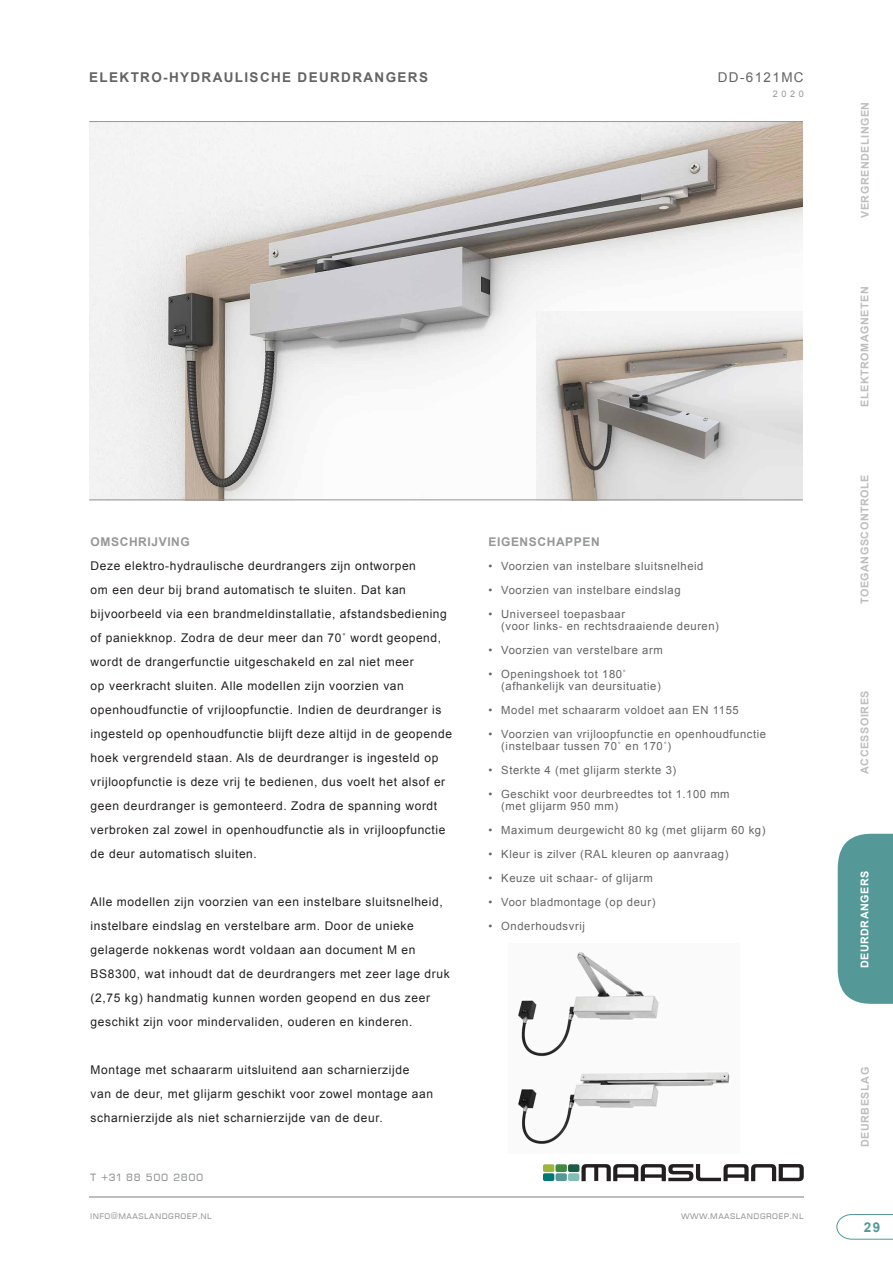
<style>
.page{position:relative;width:893px;height:1263px;background:#fff}
.page>*{position:absolute;margin:0;border:0;box-sizing:border-box;transform-origin:0 0}
.t1{font:700 13.5px "Arial";letter-spacing:.1em;color:#636466}
.t2{font:13.5px "Arial";letter-spacing:.1em;color:#636466}
.t3{font:700 13.5px "Arial";color:#549898}
.t4{font:12.75px "Eurostile DCD";letter-spacing:.05em;color:#949698}
.t5{font:12px/24px "Arial";letter-spacing:.05em;color:#231f20}
.t6{font:700 12px "Arial";letter-spacing:.05em;color:#949698}
.t7{font:11.25px/12px "Arial";letter-spacing:.05em;color:#636466}
.t8{font:700 10.8px "Arial";letter-spacing:.05em;color:#bcbec0}
.t9{font:700 10.8px "Arial";letter-spacing:.05em;color:#fff}
.t10{font:9.75px "Eurostile DCD";letter-spacing:.05em;color:#949698}
.t11{font:9px "Arial";color:#949698}
</style>
<div class="page">
<svg style="left:836px;top:1214px;width:57px;height:26px"></svg>
<img style="left:581px;top:1181px;width:219px;height:1px">
<svg style="left:543px;top:1164px;width:261px;height:17px"></svg>
<div style="left:838px;top:834px;width:55px;height:170px;background:#549898"></div>
<hr style="left:89px;top:1196px;width:715px;height:2px;background:#bcbec0">
<img style="left:89px;top:122px;width:714px;height:377px">
<img style="left:537px;top:312px;width:266px;height:187px">
<hr style="left:89px;top:121px;width:714px;height:1px;background:#949698">
<hr style="left:89px;top:499px;width:714px;height:1px;background:#949698">
<img style="left:518px;top:952px;width:212px;height:192px">
<p class="t1" style="left:89px;top:68px;width:340px">ELEKTRO-HYDRAULISCHE DEURDRANGERS</p>
<p class="t2" style="left:718px;top:68px;width:87px">DD-6121MC</p>
<p class="t11" style="left:773px;top:88px;width:32px">2020</p>
<p class="t6" style="left:91px;top:534px;width:101px">OMSCHRIJVING</p>
<p class="t5" style="left:91px;top:554px;width:363px">Deze elektro-hydraulische deurdrangers zijn ontworpen<br>om een deur bij brand automatisch te sluiten. Dat kan bijvoorbeeld via een brandmeldinstallatie, afstandsbediening of paniekknop. Zodra de deur meer dan 70˚ wordt geopend, wordt de drangerfunctie uitgeschakeld en zal niet meer<br>op veerkracht sluiten. Alle modellen zijn voorzien van openhoudfunctie of vrijloopfunctie. Indien de deurdranger is ingesteld op openhoudfunctie blijft deze altijd in de geopende hoek vergrendeld staan. Als de deurdranger is ingesteld op vrijloopfunctie is deze vrij te bedienen, dus voelt het alsof er geen deurdranger is gemonteerd. Zodra de spanning wordt verbroken zal zowel in openhoudfunctie als in vrijloopfunctie de deur automatisch sluiten.</p>
<p class="t5" style="left:91px;top:890px;width:361px">Alle modellen zijn voorzien van een instelbare sluitsnelheid, instelbare eindslag en verstelbare arm. Door de unieke gelagerde nokkenas wordt voldaan aan document M en BS8300, wat inhoudt dat de deurdrangers met zeer lage druk (2,75 kg) handmatig kunnen worden geopend en dus zeer geschikt zijn voor mindervaliden, ouderen en kinderen.</p>
<p class="t5" style="left:91px;top:1058px;width:344px">Montage met schaararm uitsluitend aan scharnierzijde<br>van de deur, met glijarm geschikt voor zowel montage aan scharnierzijde als niet scharnierzijde van de deur.</p>
<p class="t6" style="left:489px;top:534px;width:113px">EIGENSCHAPPEN</p>
<p class="t7" style="left:489px;top:560px;width:216px">• Voorzien van instelbare sluitsnelheid</p>
<p class="t7" style="left:489px;top:584px;width:194px">• Voorzien van instelbare eindslag</p>
<p class="t7" style="left:501px;top:608px;width:219px;text-indent:-13px">• Universeel toepasbaar<br>(voor links- en rechtsdraaiende deuren)</p>
<p class="t7" style="left:489px;top:644px;width:176px">• Voorzien van verstelbare arm</p>
<p class="t7" style="left:501px;top:668px;width:161px;text-indent:-13px">• Openingshoek tot 180˚ (afhankelijk van deursituatie)</p>
<p class="t7" style="left:489px;top:704px;width:252px">• Model met schaararm voldoet aan EN 1155</p>
<p class="t7" style="left:501px;top:728px;width:266px;text-indent:-13px">• Voorzien van vrijloopfunctie en openhoudfunctie (instelbaar tussen 70˚ en 170˚)</p>
<p class="t7" style="left:489px;top:764px;width:189px">• Sterkte 4 (met glijarm sterkte 3)</p>
<p class="t7" style="left:501px;top:788px;width:230px;text-indent:-13px">• Geschikt voor deurbreedtes tot 1.100 mm (met glijarm 950 mm)</p>
<p class="t7" style="left:489px;top:824px;width:278px">• Maximum deurgewicht 80 kg (met glijarm 60 kg)</p>
<p class="t7" style="left:489px;top:848px;width:241px">• Kleur is zilver (RAL kleuren op aanvraag)</p>
<p class="t7" style="left:489px;top:872px;width:166px">• Keuze uit schaar- of glijarm</p>
<p class="t7" style="left:489px;top:896px;width:168px">• Voor bladmontage (op deur)</p>
<p class="t7" style="left:489px;top:920px;width:98px">• Onderhoudsvrij</p>
<p class="t4" style="left:90px;top:1170px;width:115px">t +31 88 500 2800</p>
<p class="t10" style="left:90px;top:1210px;width:123px">info@maaslandgroep.nl</p>
<p class="t10" style="left:681px;top:1210px;width:124px">www.maaslandgroep.nl</p>
<p class="t8" style="left:858px;top:218px;width:118px;rotate:-90deg">VERGRENDELINGEN</p>
<p class="t8" style="left:858px;top:407px;width:122px;rotate:-90deg">ELEKTROMAGNETEN</p>
<p class="t8" style="left:858px;top:604px;width:131px;rotate:-90deg">TOEGANGSCONTROLE</p>
<p class="t8" style="left:858px;top:774px;width:85px;rotate:-90deg">ACCESSOIRES</p>
<p class="t9" style="left:858px;top:968px;width:99px;rotate:-90deg">DEURDRANGERS</p>
<p class="t8" style="left:858px;top:1147px;width:81px;rotate:-90deg">DEURBESLAG</p>
<p class="t3" style="left:864px;top:1218px;width:18px">29</p>
</div>
